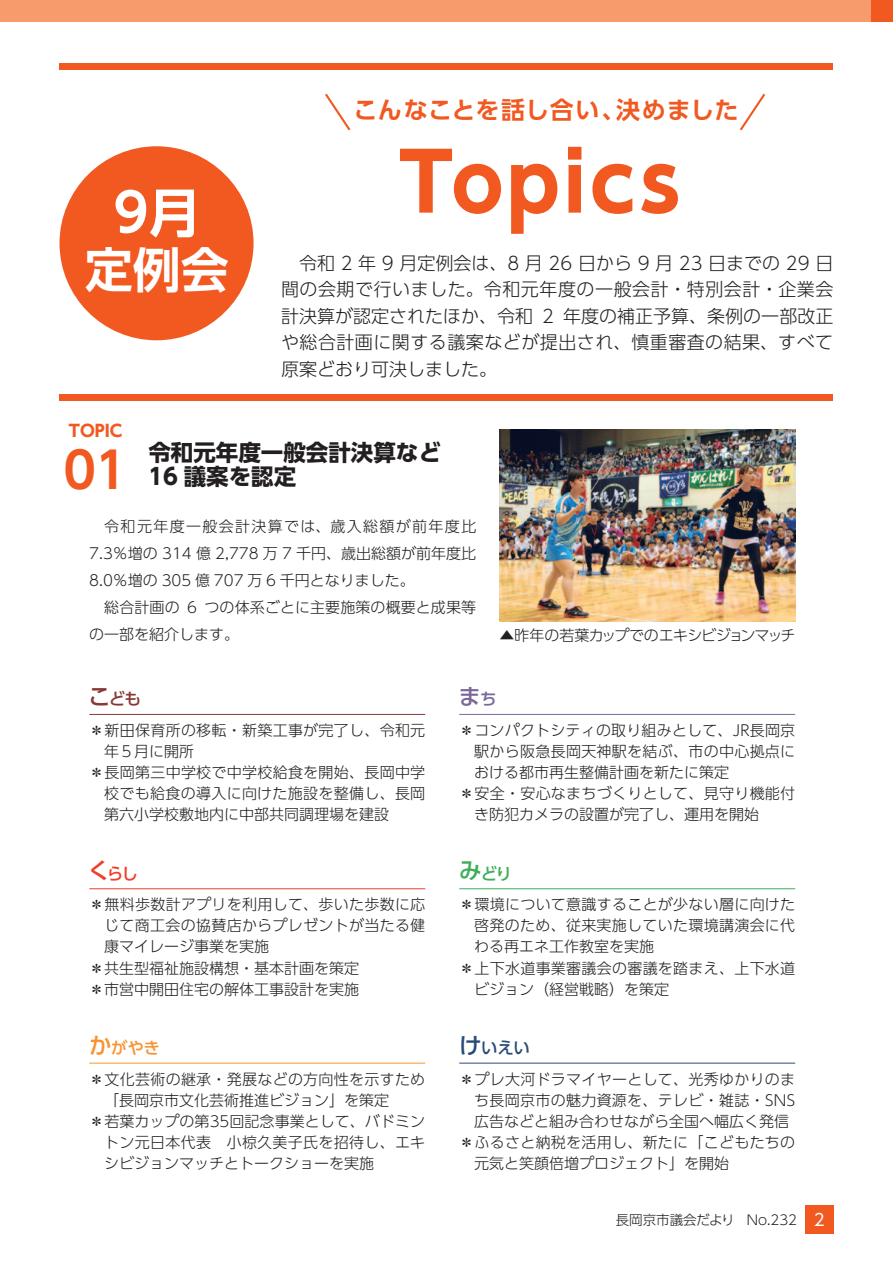
<style>
.page{position:relative;width:893px;height:1263px;background:#fff}
.page>*{position:absolute;margin:0;border:0;box-sizing:border-box;transform-origin:0 0}
.t1{font:700 79.5px "UD Shin Go Pro";letter-spacing:.04em;color:#f15921}
.t2{font:700 52.8px "UD Shin Go Pro De";color:#fff}
.t3{font:700 49.5px "UD Shin Go Pro De";color:#f15921}
.t4{font:700 48px "UD Shin Go Pro De";color:#fff}
.t5{font:700 24px "UD Shin Go Pro De";letter-spacing:.025em;color:#f15921}
.t6{font:700 22.5px/23.4px "UD Shin Go Pro";color:#231f20}
.t7{font:500 22.5px "UD Shin Go Pro";color:#7a689b}
.t8{font:300 18px/26.5px "UD Shin Go Pro";color:#231f20;text-align:right}
.t9{font:300 18px/26.5px "UD Shin Go Pro";letter-spacing:.025em;color:#231f20}
.t10{font:700 16.5px "UD Shin Go Pro";color:#f15921}
.t11{font:500 16.5px "UD Shin Go Pro";color:#294b77}
.t12{font:500 16.5px "UD Shin Go Pro";color:#f79332}
.t13{font:500 16.5px "UD Shin Go Pro";color:#893836}
.t14{font:500 16.5px "UD Shin Go Pro";color:#3dae57}
.t15{font:500 16.5px "UD Shin Go Pro";color:#ef3e29}
.t16{font:16.5px "UD Shin Go Pro";color:#fff}
.t17{font:300 15px/27px "UD Shin Go Pro";letter-spacing:.015em;color:#231f20}
.t18{font:300 15px "UD Shin Go Pro";letter-spacing:.09em;color:#231f20}
.t19{font:300 15px "UD Shin Go Pro";letter-spacing:-.045em;color:#231f20}
.t20{font:300 13.5px "UD Shin Go Pro";color:#231f20}
.s1{font-size:22.5px}
.s2{font-size:16.5px}
</style>
<div class="page">
<div style="left:0;top:0;width:893px;height:21px;background:#f79a6c"></div>
<div style="left:872px;top:0;width:21px;height:21px;background:#f15921"></div>
<div style="left:805px;top:1205px;width:28px;height:28px;background:#f15921"></div>
<div style="left:60px;top:64px;width:773px;height:6px;background:#f15921"></div>
<div style="left:60px;top:394px;width:773px;height:6px;background:#f15921"></div>
<div style="left:60px;top:146px;width:194px;height:194px;background:#f15921;border-radius:50%"></div>
<svg style="left:325px;top:93px;width:26px;height:38px"></svg>
<svg style="left:740px;top:93px;width:26px;height:38px"></svg>
<hr style="left:89px;top:714px;width:336px;height:1px;background:#893836">
<hr style="left:459px;top:714px;width:336px;height:1px;background:#7a689b">
<hr style="left:89px;top:888px;width:336px;height:1px;background:#ef3e29">
<hr style="left:459px;top:888px;width:336px;height:1px;background:#3dae57">
<hr style="left:89px;top:1063px;width:336px;height:1px;background:#f79332">
<hr style="left:459px;top:1063px;width:336px;height:1px;background:#294b77">
<img style="left:500px;top:430px;width:295px;height:191px">
<h2 class="t2" style="left:113px;top:170px;width:89px">9月</h2>
<h3 class="t4" style="left:85px;top:231px;width:145px">定例会</h3>
<h3 class="t5" style="left:353px;top:90px;width:273px">こんなことを話し合い、</h3>
<h3 class="t5" style="left:616px;top:90px;width:124px">決めました</h3>
<h1 class="t1" style="left:399px;top:118px;width:282px">Topics</h1>
<p class="t8" style="left:281px;top:249px;width:554px">　令和 2 年 9 月定例会は、8 月 26 日から 9 月 23 日までの 29 日間の会期で行いました。令和元年度の一般会計・特別会計・企業会年度の補正予算、条例の一部改正</p>
<p class="t9" style="left:281px;top:302px;width:554px">計決算が認定されたほか、令和<br>や総合計画に関する議案などが提出され、慎重審査の結果、すべて原案どおり可決しました。</p>
<p class="t9" style="left:542px;top:302px;width:13px">2</p>
<p class="t10" style="left:69px;top:417px;width:55px">TOPIC</p>
<h3 class="t3" style="left:64px;top:430px;width:66px">01</h3>
<h3 class="t6" style="left:148px;top:440px;width:294px">令和元年度一般会計決算など<br>16 議案を認定</h3>
<p class="t18" style="left:89px;top:514px;width:389px">　令和元年度一般会計決算では、歳入総額が前年度比</p>
<p class="t17" style="left:89px;top:539px;width:388px">7.3％増の 314 億 2,778 万 7 千円、歳出総額が前年度比</p>
<p class="t17" style="left:89px;top:566px;width:327px">8.0％増の 305 億 707 万 6 千円となりました。</p>
<p class="t17" style="left:205px;top:593px;width:273px">つの体系ごとに主要施策の概要と成果等</p>
<p class="t17" style="left:89px;top:593px;width:152px">　総合計画の<br>の一部を紹介します。</p>
<p class="t17" style="left:187px;top:593px;width:11px">6</p>
<p class="t19" style="left:500px;top:623px;width:297px">▲昨年の若葉カップでのエキシビジョンマッチ</p>
<p class="t13" style="left:88px;top:686px;width:54px"><span class="s1">こ</span>ども</p>
<p class="t17" style="left:89px;top:716px;width:337px">＊新田保育所の移転・新築工事が完了し、令和元</p>
<p class="t17" style="left:104px;top:737px;width:92px">年５月に開所</p>
<p class="t17" style="left:89px;top:758px;width:337px">＊長岡第三中学校で中学校給食を開始、長岡中学</p>
<p class="t17" style="left:104px;top:779px;width:323px">校でも給食の導入に向けた施設を整備し、長岡</p>
<p class="t17" style="left:104px;top:800px;width:287px">第六小学校敷地内に中部共同調理場を建設</p>
<p class="t15" style="left:88px;top:860px;width:52px"><span class="s1">く</span>らし</p>
<p class="t17" style="left:89px;top:891px;width:337px">＊無料歩数計アプリを利用して、歩いた歩数に応</p>
<p class="t17" style="left:104px;top:912px;width:323px">じて商工会の協賛店からプレゼントが当たる健</p>
<p class="t17" style="left:104px;top:933px;width:167px">康マイレージ事業を実施</p>
<p class="t17" style="left:89px;top:954px;width:272px">＊共生型福祉施設構想・基本計画を策定</p>
<p class="t17" style="left:89px;top:975px;width:272px">＊市営中開田住宅の解体工事設計を実施</p>
<p class="t12" style="left:89px;top:1034px;width:73px"><span class="s1">か</span>がやき</p>
<p class="t17" style="left:89px;top:1065px;width:337px">＊文化芸術の継承・発展などの方向性を示すため</p>
<p class="t17" style="left:104px;top:1086px;width:287px">「長岡京市文化芸術推進ビジョン」を策定</p>
<p class="t17" style="left:89px;top:1107px;width:337px">＊若葉カップの第35回記念事業として、バドミン</p>
<p class="t17" style="left:104px;top:1128px;width:323px">トン元日本代表　小椋久美子氏を招待し、エキ</p>
<p class="t17" style="left:104px;top:1149px;width:272px">シビジョンマッチとトークショーを実施</p>
<h3 class="t7" style="left:458px;top:678px;width:40px">ま<span class="s2">ち</span></h3>
<p class="t17" style="left:459px;top:716px;width:337px">＊コンパクトシティの取り組みとして、JR長岡京</p>
<p class="t17" style="left:474px;top:737px;width:323px">駅から阪急長岡天神駅を結ぶ、市の中心拠点に</p>
<p class="t17" style="left:474px;top:758px;width:256px">おける都市再生整備計画を新たに策定</p>
<p class="t17" style="left:459px;top:779px;width:337px">＊安全・安心なまちづくりとして、見守り機能付</p>
<p class="t17" style="left:474px;top:800px;width:286px">き防犯カメラの設置が完了し、運用を開始</p>
<p class="t14" style="left:459px;top:860px;width:54px"><span class="s1">み</span>どり</p>
<p class="t17" style="left:459px;top:891px;width:337px">＊環境について意識することが少ない層に向けた</p>
<p class="t17" style="left:474px;top:912px;width:323px">啓発のため、従来実施していた環境講演会に代</p>
<p class="t17" style="left:474px;top:933px;width:181px">わる再エネ工作教室を実施</p>
<p class="t17" style="left:459px;top:954px;width:337px">＊上下水道事業審議会の審議を踏まえ、上下水道</p>
<p class="t17" style="left:474px;top:975px;width:196px">ビジョン（経営戦略）を策定</p>
<p class="t11" style="left:459px;top:1034px;width:72px"><span class="s1">け</span>いえい</p>
<p class="t17" style="left:459px;top:1065px;width:337px">＊プレ大河ドラマイヤーとして、光秀ゆかりのま</p>
<p class="t17" style="left:474px;top:1086px;width:322px">ち長岡京市の魅力資源を、テレビ・雑誌・SNS</p>
<p class="t17" style="left:474px;top:1107px;width:316px">広告などと組み合わせながら全国へ幅広く発信</p>
<p class="t17" style="left:459px;top:1128px;width:337px">＊ふるさと納税を活用し、新たに「こどもたちの</p>
<p class="t17" style="left:474px;top:1149px;width:256px">元気と笑顔倍増プロジェクト」を開始</p>
<p class="t20" style="left:616px;top:1209px;width:183px">長岡京市議会だより　No.232</p>
<p class="t16" style="left:814px;top:1206px;width:12px">2</p>
</div>
